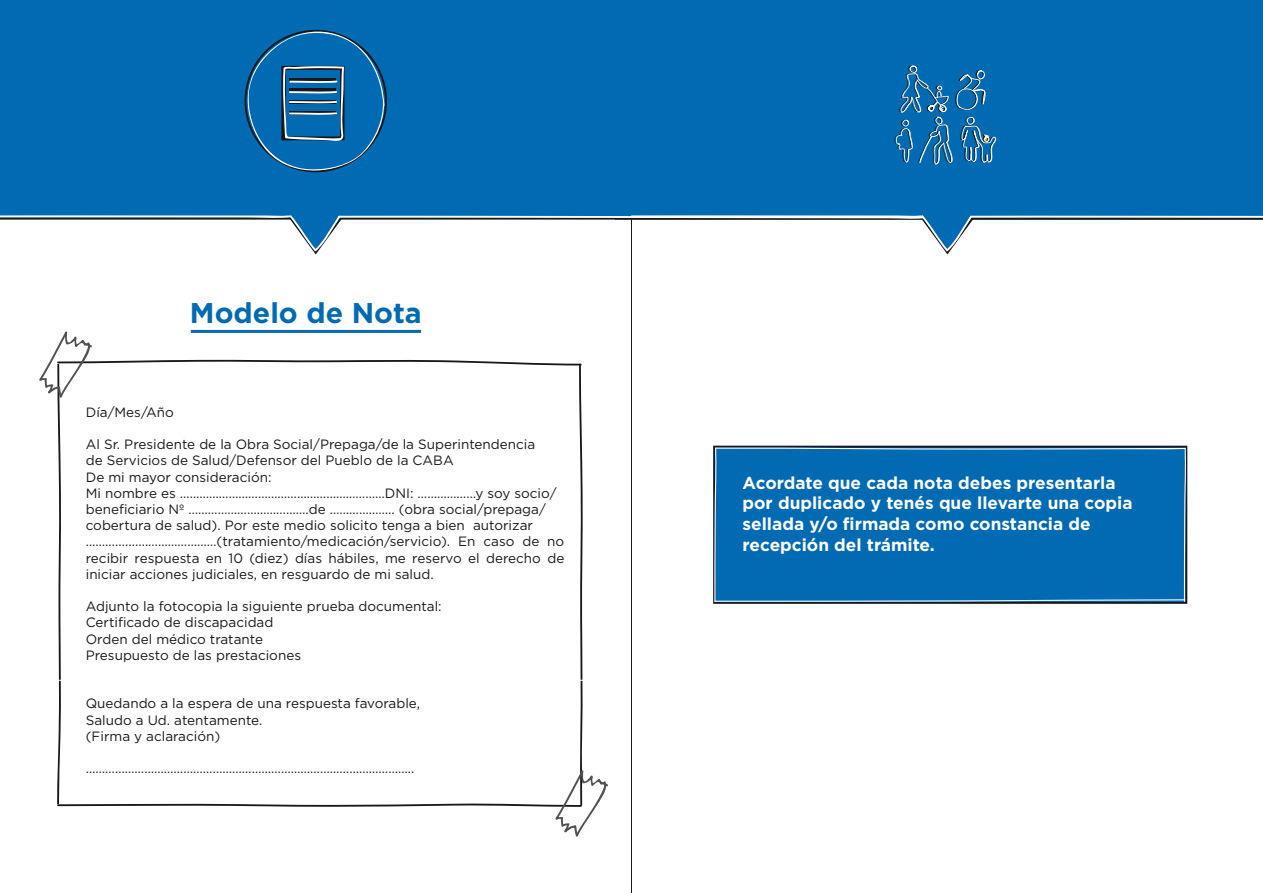
<style>
.page{position:relative;width:1263px;height:893px;background:#fff}
.page>*{position:absolute;margin:0;border:0;box-sizing:border-box;transform-origin:0 0}
.t1{font:700 28.5px "Gotham";color:#006ab3}
.t2{font:700 17.25px/20.7px "Gotham";color:#fff}
.t3{font:13.5px/16.2px "Gotham";color:#1a171c}
</style>
<div class="page">
<div style="left:0;top:0;width:1263px;height:256px;background:#006ab3"></div>
<svg style="left:894px;top:64px;width:103px;height:101px;background:#1c74b0"></svg>
<svg style="left:713px;top:446px;width:474px;height:158px;background:#272529"></svg>
<div style="left:714px;top:447px;width:472px;height:155px;background:#006ab3"></div>
<hr style="left:191px;top:330px;width:230px;height:3px;background:#006ab3">
<svg style="left:39px;top:331px;width:569px;height:506px"></svg>
<svg style="left:241px;top:23px;width:144px;height:153px;background:#116baa"></svg>
<svg style="left:0;top:195px;width:1263px;height:57px"></svg>
<h1 class="t1" style="left:190px;top:294px;width:233px">Modelo de Nota</h1>
<p class="t3" style="left:86px;top:404px;width:90px">Día/Mes/Año</p>
<p class="t3" style="left:86px;top:436px;width:480px">Al Sr. Presidente de la Obra Social/Prepaga/de la Superintendencia<br>de Servicios de Salud/Defensor del Pueblo de la CABA<br>De mi mayor consideración:<br>Mi nombre es ………………………………………………………DNI: ………………y soy socio/ beneficiario Nº ……………………………….de ……………….. (obra social/prepaga/ cobertura de salud). Por este medio solicito tenga a bien autorizar …….............…………………(tratamiento/medicación/servicio). En caso de no recibir respuesta en 10 (diez) días hábiles, me reservo el derecho de iniciar acciones judiciales, en resguardo de mi salud.</p>
<p class="t3" style="left:86px;top:598px;width:357px">Adjunto la fotocopia la siguiente prueba documental:<br>Certificado de discapacidad<br>Orden del médico tratante<br>Presupuesto de las prestaciones</p>
<p class="t3" style="left:86px;top:695px;width:336px">Quedando a la espera de una respuesta favorable,<br>Saludo a Ud. atentamente.<br>(Firma y aclaración)</p>
<p class="t3" style="left:86px;top:760px;width:330px">………………………………………………………………………………………..</p>
<p class="t2" style="left:742px;top:472px;width:392px">Acordate que cada nota debes presentarla por duplicado y tenés que llevarte una copia sellada y/o firmada como constancia de recepción del trámite.</p>
</div>
